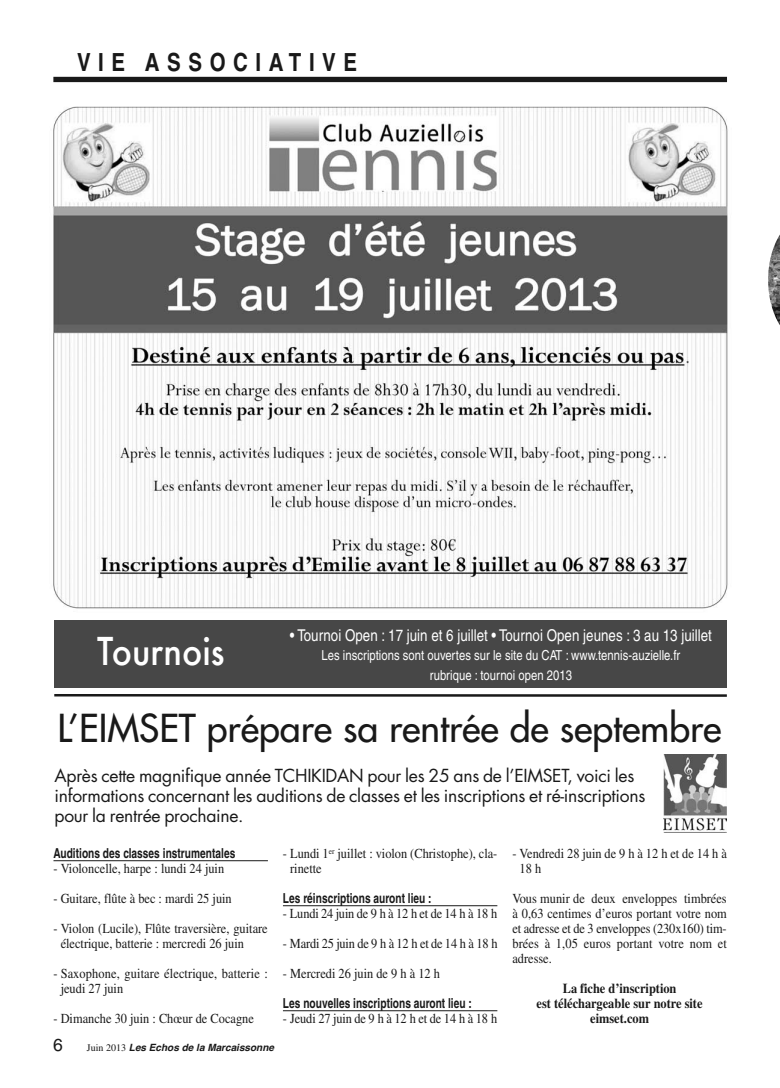
<style>
.page{position:relative;width:780px;height:1088px;background:#fff}
.page>*{position:absolute;margin:0;border:0;box-sizing:border-box;transform-origin:0 0}
.t1{font:37.5px "Futura";color:#191919}
.t2{font:500 37.5px "Futura";color:#fff;scale:.9 1}
.t3{font:700 condensed 25px "Helvetica";letter-spacing:.3em;color:#191919}
.t4{font:17.5px/20px "Futura";letter-spacing:-.015em;color:#191919}
.t5{font:17.5px "Helvetica";color:#191919}
.t6{font:condensed 16.25px "Helvetica";color:#fff}
.t7{font:13.75px/15px "Times";color:#191919;scale:.9 1}
.t8{font:700 condensed 13.75px "Helvetica";color:#191919;scale:.9 1}
.t9{font:condensed 13.75px/19.6px "Helvetica";color:#fff;text-align:center}
.t10{font:700 13.75px/15px "Times";color:#191919;text-align:center;scale:.9 1}
.t11{font:italic 700 10px "Helvetica";color:#191919}
.s1{font-family:"Times";font-weight:400;font-style:normal}
</style>
<div class="page">
<div style="left:53px;top:77px;width:674px;height:5px;background:#191919"></div>
<hr style="left:54px;top:694px;width:672px;height:3px;background:#191919">
<hr style="left:53px;top:860px;width:215px;height:1px;background:#191919">
<hr style="left:283px;top:905px;width:214px;height:1px;background:#191919">
<hr style="left:283px;top:1010px;width:214px;height:1px;background:#191919">
<img style="left:663px;top:754px;width:63px;height:79px">
<img style="left:768px;top:235px;width:12px;height:90px">
<img style="left:53px;top:106px;width:675px;height:503px">
<div style="left:54px;top:620px;width:672px;height:67px;background:#474747"></div>
<h2 class="t3" style="left:77px;top:53px;width:281px">VIE ASSOCIATIVE</h2>
<h1 class="t2" style="left:97px;top:626px;width:143px">Tournois</h1>
<p class="t6" style="left:290px;top:629px;width:423px">• Tournoi Open : 17 juin et 6 juillet • Tournoi Open jeunes : 3 au 13 juillet</p>
<p class="t9" style="left:321px;top:647px;width:360px">Les inscriptions sont ouvertes sur le site du CAT : www.tennis-auzielle.fr rubrique : tournoi open 2013</p>
<h1 class="t1" style="left:57px;top:710px;width:665px">L’EIMSET prépare sa rentrée de septembre</h1>
<p class="t4" style="left:55px;top:767px;width:592px">Après cette magnifique année TCHIKIDAN pour les 25 ans de l’EIMSET, voici les informations concernant les auditions de classes et les inscriptions et ré-inscriptions pour la rentrée prochaine.</p>
<p class="t8" style="left:53px;top:848px;width:203px">Auditions des classes instrumentales</p>
<p class="t7" style="left:53px;top:862px;width:191px">- Violoncelle, harpe : lundi 24 juin</p>
<p class="t7" style="left:53px;top:892px;width:200px">- Guitare, flûte à bec : mardi 25 juin</p>
<p class="t7" style="left:61px;top:922px;width:232px;text-indent:-7px">- Violon (Lucile), Flûte traversière, guitare électrique, batterie : mercredi 26 juin</p>
<p class="t7" style="left:61px;top:967px;width:232px;text-indent:-7px">- Saxophone, guitare électrique, batterie : jeudi 27 juin</p>
<p class="t7" style="left:53px;top:1012px;width:224px">- Dimanche 30 juin : Chœur de Cocagne</p>
<p class="t5" style="left:53px;top:1038px;width:11px">6</p>
<p class="t11" style="left:87px;top:1043px;width:188px"><span class="s1">Juin 2013</span> Les Echos de la Marcaissonne</p>
<p class="t7" style="left:290px;top:847px;width:232px;text-indent:-7px">- Lundi 1<sup>er</sup> juillet : violon (Christophe), cla&shy;rinette</p>
<p class="t8" style="left:283px;top:893px;width:167px">Les réinscriptions auront lieu :</p>
<p class="t7" style="left:283px;top:907px;width:239px">- Lundi 24 juin de 9 h à 12 h et de 14 h à 18 h</p>
<p class="t7" style="left:283px;top:937px;width:240px">- Mardi 25 juin de 9 h à 12 h et de 14 h à 18 h</p>
<p class="t7" style="left:283px;top:967px;width:176px">- Mercredi 26 juin de 9 h à 12 h</p>
<p class="t8" style="left:283px;top:998px;width:211px">Les nouvelles inscriptions auront lieu :</p>
<p class="t7" style="left:283px;top:1012px;width:240px">- Jeudi 27 juin de 9 h à 12 h et de 14 h à 18 h</p>
<p class="t7" style="left:519px;top:847px;width:232px;text-indent:-7px">- Vendredi 28 juin de 9 h à 12 h et de 14 h à<br>18 h</p>
<p class="t7" style="left:512px;top:892px;width:240px;text-align:justify">Vous munir de deux enveloppes timbrées à 0,63 centimes d’euros portant votre nom et adresse et de 3 enveloppes (230x160) tim&shy;brées à 1,05 euros portant votre nom et adresse.</p>
<p class="t10" style="left:536px;top:982px;width:186px">La fiche d’inscription<br>est téléchargeable sur notre site eimset.com</p>
</div>
